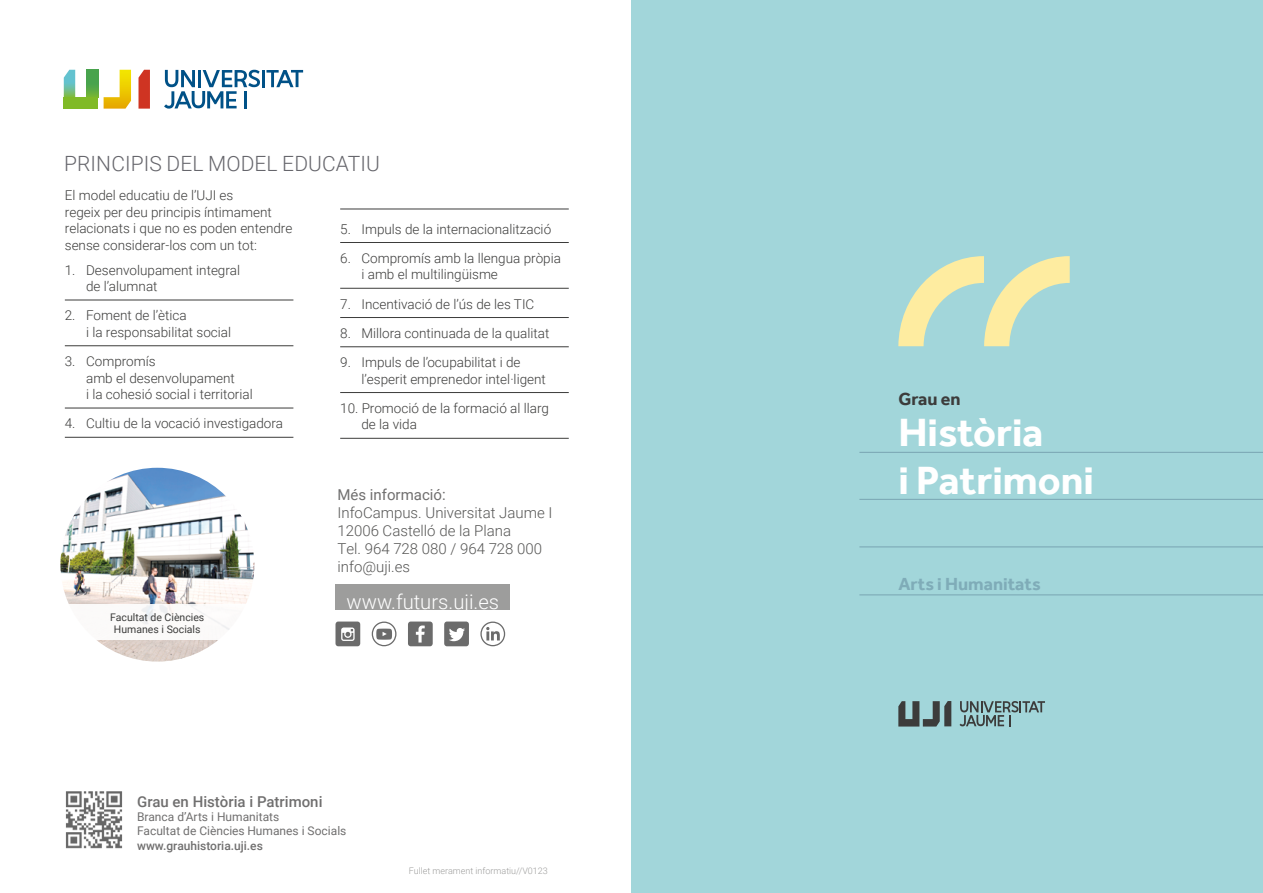
<style>
.page{position:relative;width:1263px;height:893px;background:#fff}
.page>*{position:absolute;margin:0;border:0;box-sizing:border-box;transform-origin:0 0}
.t1{font:700 40.5px/48.6px "Effra";color:#fff}
.t2{font:300 21px "Roboto";letter-spacing:.005em;color:#66666c}
.t3{font:300 20.25px "Roboto";color:#fff}
.t4{font:700 18px "Effra";color:#7facb8}
.t5{font:700 18px "Effra";color:#3c3c3b}
.t6{font:300 15px/18px "Roboto";color:#575756}
.t7{font:500 15px "Roboto";color:#706f6f}
.t8{font:15px "Roboto";color:#706f6f}
.t9{font:300 13.5px/16.5px "Roboto";color:#3c3c3b}
.t10{font:12px/14.4px "Roboto";color:#706f6f}
.t11{font:500 12px "Roboto";color:#706f6f}
.t12{font:10.5px/12.6px "Roboto";color:#3c3c3b;text-align:center}
.t13{font:300 9px "Roboto";color:#9d9d9c}
</style>
<div class="page">
<div style="left:336px;top:584px;width:174px;height:26px;background:#9d9d9c"></div>
<img style="left:60px;top:468px;width:194px;height:194px;border-radius:97px">
<div style="left:39px;top:604px;width:215px;height:35px;background:#fff"></div>
<hr style="left:65px;top:300px;width:228px;height:1px;background:#3c3c3b">
<hr style="left:65px;top:345px;width:228px;height:1px;background:#3c3c3b">
<hr style="left:65px;top:408px;width:228px;height:1px;background:#3c3c3b">
<hr style="left:65px;top:437px;width:228px;height:1px;background:#3c3c3b">
<hr style="left:340px;top:209px;width:229px;height:1px;background:#3c3c3b">
<hr style="left:340px;top:242px;width:229px;height:1px;background:#3c3c3b">
<hr style="left:340px;top:288px;width:229px;height:1px;background:#3c3c3b">
<hr style="left:340px;top:317px;width:229px;height:1px;background:#3c3c3b">
<hr style="left:340px;top:346px;width:229px;height:1px;background:#3c3c3b">
<hr style="left:340px;top:392px;width:229px;height:1px;background:#3c3c3b">
<hr style="left:340px;top:438px;width:229px;height:1px;background:#3c3c3b">
<svg style="left:138px;top:70px;width:12px;height:39px"></svg>
<svg style="left:64px;top:70px;width:11px;height:27px"></svg>
<svg style="left:87px;top:70px;width:11px;height:27px"></svg>
<div style="left:64px;top:97px;width:34px;height:12px;background:#80ba27"></div>
<svg style="left:104px;top:70px;width:27px;height:39px"></svg>
<hr style="left:262px;top:70px;width:3px;height:17px;background:#005187">
<svg style="left:266px;top:70px;width:37px;height:17px"></svg>
<svg style="left:164px;top:70px;width:96px;height:39px"></svg>
<svg style="left:335px;top:621px;width:170px;height:25px"></svg>
<img style="left:65px;top:791px;width:58px;height:58px">
<div style="left:631px;top:0;width:632px;height:893px;background:#a2d6da"></div>
<svg style="left:959px;top:701px;width:86px;height:25px"></svg>
<svg style="left:898px;top:701px;width:53px;height:25px"></svg>
<hr style="left:859px;top:452px;width:404px;height:1px;background:#7facb8">
<hr style="left:859px;top:499px;width:404px;height:1px;background:#7facb8">
<hr style="left:859px;top:546px;width:404px;height:1px;background:#7facb8">
<hr style="left:859px;top:594px;width:404px;height:1px;background:#7facb8">
<svg style="left:898px;top:256px;width:172px;height:90px"></svg>
<h2 class="t2" style="left:64px;top:149px;width:317px">PRINCIPIS DEL MODEL EDUCATIU</h2>
<p class="t9" style="left:65px;top:187px;width:229px">El model educatiu de l’UJI es<br>regeix per deu principis íntimament relacionats i que no es poden entendre sense considerar-los com un tot:</p>
<p class="t9" style="left:86px;top:261px;width:155px;text-indent:-21px">1. Desenvolupament integral de l’alumnat</p>
<p class="t9" style="left:86px;top:307px;width:147px;text-indent:-21px">2. Foment de l’ètica<br>i la responsabilitat social</p>
<p class="t9" style="left:86px;top:353px;width:168px;text-indent:-21px">3. Compromís<br>amb el desenvolupament<br>i la cohesió social i territorial</p>
<p class="t9" style="left:65px;top:415px;width:220px">4. Cultiu de la vocació investigadora</p>
<p class="t12" style="left:110px;top:610px;width:96px">Facultat de Ciències<br>Humanes i Socials</p>
<p class="t9" style="left:340px;top:220px;width:213px">5. Impuls de la internacionalització</p>
<p class="t9" style="left:361px;top:249px;width:201px;text-indent:-21px">6. Compromís amb la llengua pròpia i amb el multilingüisme</p>
<p class="t9" style="left:340px;top:295px;width:196px">7. Incentivació de l’ús de les TIC</p>
<p class="t9" style="left:340px;top:324px;width:211px">8. Millora continuada de la qualitat</p>
<p class="t9" style="left:361px;top:354px;width:186px;text-indent:-21px">9. Impuls de l’ocupabilitat i de l’esperit emprenedor intel·ligent</p>
<p class="t9" style="left:361px;top:399px;width:189px;text-indent:-21px">10. Promoció de la formació al llarg de la vida</p>
<p class="t8" style="left:337px;top:484px;width:110px">Més informació:</p>
<p class="t6" style="left:337px;top:503px;width:216px">InfoCampus. Universitat Jaume I<br>12006 Castelló de la Plana<br>Tel. 964 728 080 / 964 728 000 info@uji.es</p>
<h3 class="t3" style="left:347px;top:587px;width:154px">www.futurs.uji.es</h3>
<p class="t7" style="left:137px;top:791px;width:187px">Grau en Història i Patrimoni</p>
<p class="t10" style="left:137px;top:809px;width:211px">Branca d’Arts i Humanitats<br>Facultat de Ciències Humanes i Socials</p>
<p class="t11" style="left:137px;top:837px;width:127px">www.grauhistoria.uji.es</p>
<p class="t13" style="left:409px;top:865px;width:140px">Fullet merament informatiu//V0123</p>
<h3 class="t5" style="left:898px;top:388px;width:64px">Grau en</h3>
<h1 class="t1" style="left:898px;top:408px;width:197px">Història<br>i Patrimoni</h1>
<h3 class="t4" style="left:898px;top:574px;width:144px">Arts i Humanitats</h3>
</div>
